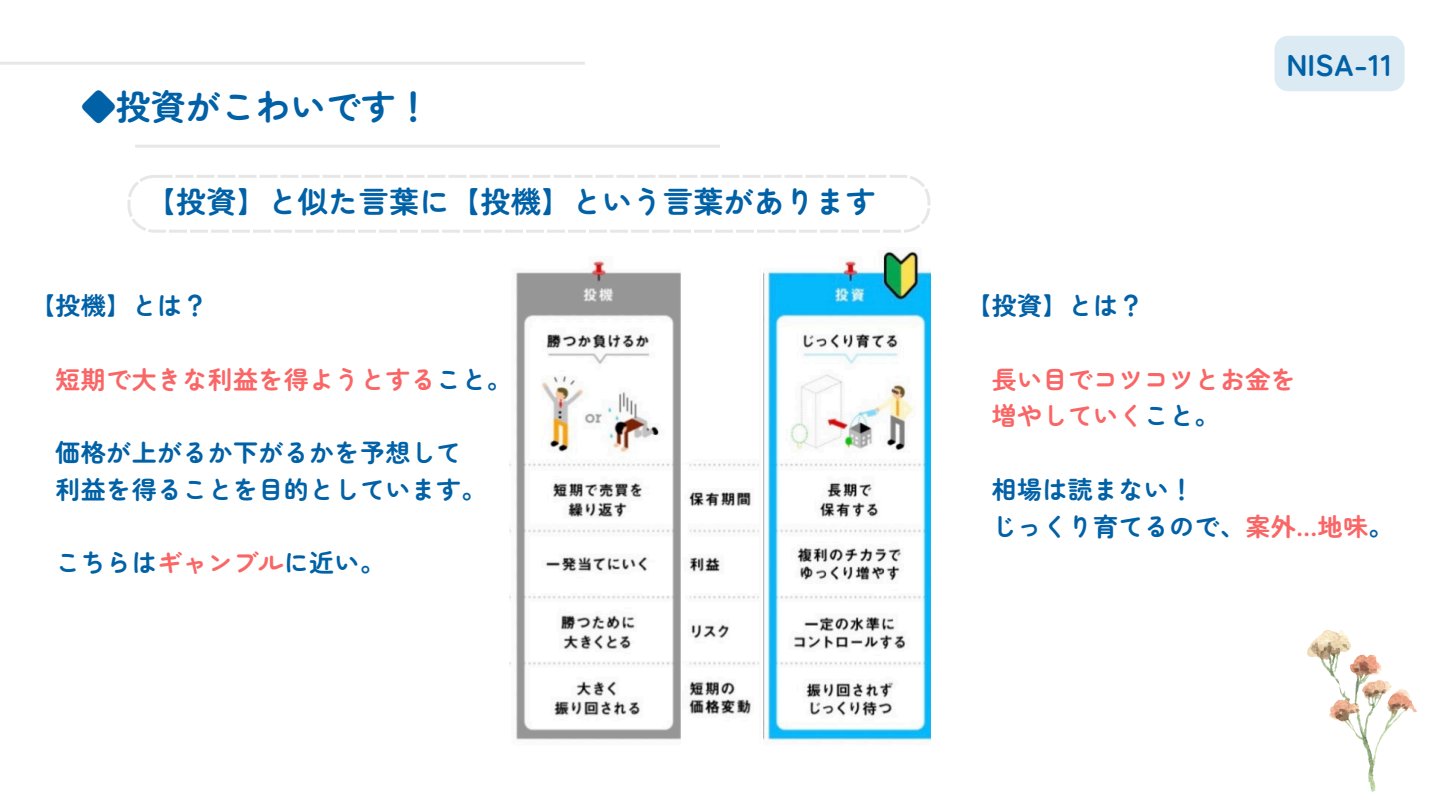
<style>
.page{position:relative;width:1440px;height:810px;background:#fff}
.page>*{position:absolute;margin:0;border:0;box-sizing:border-box;transform-origin:0 0}
.t1{font:700 35px "Zen Maru Gothic";color:#0061a7}
.t2{font:700 30px "Zen Maru Gothic";letter-spacing:.015em;color:#0061a7}
.t3{font:700 25px "Zen Maru Gothic";letter-spacing:.015em;color:#0061a7}
.t4{font:700 25px "Zen Maru Gothic";letter-spacing:.015em;color:#fa6666}
.s1{color:#0061a7}
.s2{color:#fa6666}
</style>
<div class="page">
<svg style="left:128px;top:175px;width:802px;height:58px"></svg>
<hr style="left:135px;top:145px;width:585px;height:3px;background:#e7e7e7">
<hr style="left:0;top:62px;width:585px;height:3px;background:#e7e7e7">
<img style="left:509px;top:260px;width:172px;height:480px">
<img style="left:689px;top:463px;width:70px;height:252px">
<img style="left:763px;top:247px;width:167px;height:494px">
<img style="left:1307px;top:631px;width:110px;height:160px">
<div style="left:1274px;top:36px;width:131px;height:55px;background:#dceaf4;border-radius:14px"></div>
<p class="t1" style="left:81px;top:79px;width:351px">◆投資がこわいです！</p>
<p class="t2" style="left:146px;top:178px;width:732px">【投資】と似た言葉に【投機】という言葉があります</p>
<p class="t3" style="left:30px;top:286px;width:179px">【投機】とは？</p>
<h1 class="t4" style="left:56px;top:360px;width:458px">短期で大きな利益を得ようとする<span class="s1">こと。</span></h1>
<h2 class="t3" style="left:56px;top:433px;width:407px">価格が上がるか下がるかを予想して</h2>
<p class="t3" style="left:56px;top:470px;width:432px">利益を得ることを目的としています。</p>
<h3 class="t3" style="left:56px;top:543px;width:331px">こちらは<span class="s2">ギャンブル</span>に近い。</h3>
<p class="t3" style="left:966px;top:286px;width:179px">【投資】とは？</p>
<p class="t2" style="left:1286px;top:41px;width:108px">NISA-11</p>
<p class="t4" style="left:992px;top:360px;width:306px">長い目でコツコツとお金を</p>
<p class="t4" style="left:992px;top:396px;width:229px">増やしていく<span class="s1">こと。</span></p>
<p class="t3" style="left:992px;top:470px;width:204px">相場は読まない！</p>
<p class="t3" style="left:992px;top:507px;width:403px">じっくり育てるので、<span class="s2">案外…地味</span>。</p>
</div>
